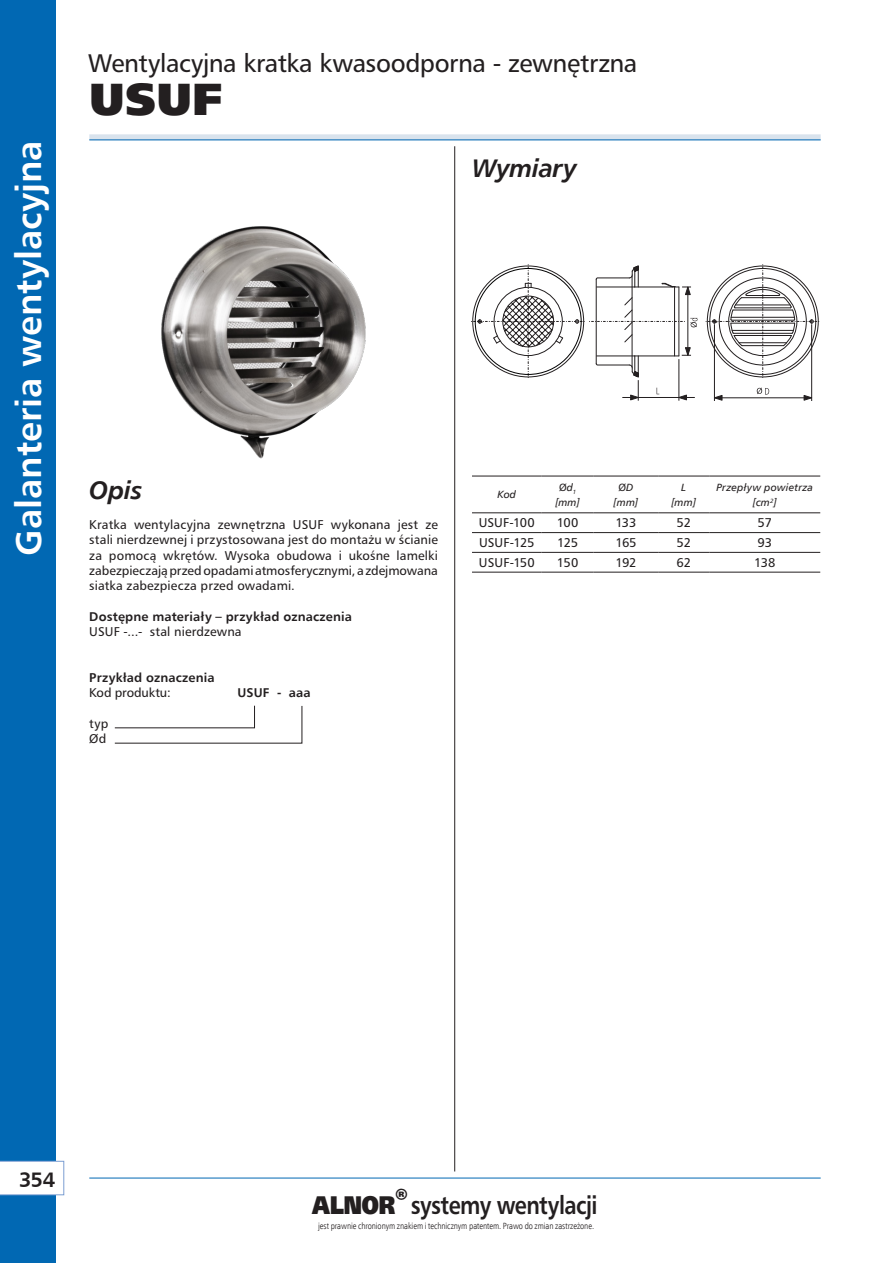
<style>
.page{position:relative;width:893px;height:1263px;background:#fff}
.page>*{position:absolute;margin:0;border:0;box-sizing:border-box;transform-origin:0 0}
.dzial_-_symbol_p{font:900 45px "Humanist 777 TL";color:#231f20}
.t1{font:36px "Humanist 777 TL Bold B";color:#fff}
.dzial{font:25.5px "Humanist 777 TL";letter-spacing:-.015em;color:#231f20}
.t2{font:700 25.5px "Humanist 777 TL";letter-spacing:-.025em;color:#231f20;scale:.85 1}
.Nagłówki_-_bold_ital{font:25.5px "Humanist 777 TL Bold Italic B";letter-spacing:-.02em;color:#231f20}
.t3{font:21px "Humanist 777 TL Bold B";color:#231f20}
.tekst_8_5pt{font:12.75px/15.3px "Humanist 777 TL";letter-spacing:.005em;color:#231f20;text-align:justify}
.tebela_DN{font:12.75px "Humanist 777 TL";letter-spacing:-.005em;color:#231f20}
.tekst_8_5pt-2{font:12.75px "Humanist 777 TL Bold B";letter-spacing:.01em;color:#231f20}
.tekst_8_5pt-3{font:700 12.75px "Humanist 777 TL";letter-spacing:.01em;color:#231f20}
.TABELKA_-_DOL{font:10.5px/15.3px "Humanist 777 TL Italic B";letter-spacing:.02em;color:#231f20;text-align:center}
.TABELKA_-_DOL-2{font:10.5px "Humanist 777 TL";color:#231f20}
.t4{font:9px "Humnst 777 Lt Cn EU Normal";letter-spacing:-.01em;color:#231f20}
.s1{font-family:"Humanist 777 TL Italic B"}
.s2{font-weight:900}
</style>
<div class="page">
<div style="left:0;top:0;width:55px;height:1263px;background:#0168b3"></div>
<div style="left:89px;top:134px;width:732px;height:6px;background:#d9e3ed"></div>
<hr style="left:89px;top:140px;width:732px;height:1px;background:#0168b3">
<hr style="left:89px;top:1178px;width:732px;height:1px;background:#0168b3">
<hr style="left:454px;top:146px;width:1px;height:1025px;background:#231f20">
<svg style="left:0;top:1161px;width:64px;height:34px;background:#f7f9fc"></svg>
<img style="left:161px;top:226px;width:205px;height:233px">
<svg style="left:706px;top:265px;width:113px;height:113px"></svg>
<svg style="left:757px;top:388px;width:12px;height:7px"></svg>
<hr style="left:714px;top:324px;width:1px;height:77px;background:#231f20">
<hr style="left:811px;top:324px;width:1px;height:77px;background:#231f20">
<hr style="left:714px;top:398px;width:98px;height:1px;background:#231f20">
<svg style="left:713px;top:395px;width:9px;height:6px"></svg>
<svg style="left:804px;top:395px;width:9px;height:6px"></svg>
<svg style="left:471px;top:265px;width:226px;height:136px"></svg>
<svg style="left:114px;top:705px;width:188px;height:38px"></svg>
<hr style="left:472px;top:532px;width:70px;height:1px;background:#231f20">
<hr style="left:542px;top:532px;width:52px;height:1px;background:#231f20">
<hr style="left:594px;top:532px;width:64px;height:1px;background:#231f20">
<hr style="left:658px;top:532px;width:51px;height:1px;background:#231f20">
<hr style="left:709px;top:532px;width:111px;height:1px;background:#231f20">
<hr style="left:472px;top:552px;width:70px;height:1px;background:#231f20">
<hr style="left:542px;top:552px;width:52px;height:1px;background:#231f20">
<hr style="left:594px;top:552px;width:64px;height:1px;background:#231f20">
<hr style="left:658px;top:552px;width:51px;height:1px;background:#231f20">
<hr style="left:709px;top:552px;width:111px;height:1px;background:#231f20">
<hr style="left:472px;top:572px;width:70px;height:1px;background:#231f20">
<hr style="left:542px;top:572px;width:52px;height:1px;background:#231f20">
<hr style="left:594px;top:572px;width:64px;height:1px;background:#231f20">
<hr style="left:658px;top:572px;width:51px;height:1px;background:#231f20">
<hr style="left:709px;top:572px;width:111px;height:1px;background:#231f20">
<hr style="left:472px;top:513px;width:70px;height:1px;background:#231f20">
<hr style="left:542px;top:513px;width:52px;height:1px;background:#231f20">
<hr style="left:594px;top:513px;width:64px;height:1px;background:#231f20">
<hr style="left:658px;top:513px;width:51px;height:1px;background:#231f20">
<hr style="left:709px;top:513px;width:111px;height:1px;background:#231f20">
<hr style="left:472px;top:476px;width:70px;height:1px;background:#231f20">
<hr style="left:542px;top:476px;width:52px;height:1px;background:#231f20">
<hr style="left:594px;top:476px;width:64px;height:1px;background:#231f20">
<hr style="left:658px;top:476px;width:51px;height:1px;background:#231f20">
<hr style="left:709px;top:476px;width:111px;height:1px;background:#231f20">
<h2 class="t1" style="left:5px;top:556px;width:417px;rotate:-90deg">Galanteria wentylacyjna</h2>
<p class="dzial" style="left:88px;top:47px;width:551px">Wentylacyjna kratka kwasoodporna - zewnętrzna</p>
<p class="dzial_-_symbol_p" style="left:89px;top:68px;width:135px">USUF</p>
<p class="Nagłówki_-_bold_ital" style="left:472px;top:151px;width:107px">Wymiary</p>
<p class="Nagłówki_-_bold_ital" style="left:89px;top:473px;width:54px">Opis</p>
<p class="tekst_8_5pt" style="left:89px;top:516px;width:350px">Kratka wentylacyjna zewnętrzna USUF wykonana jest ze stali nierdzewnej i przystosowana jest do montażu w ścianie za pomocą wkrętów. Wysoka obudowa i ukośne lamelki zabezpieczają przed opadami atmosferycznymi, a zdejmowana siatka zabezpiecza przed owadami.</p>
<p class="tekst_8_5pt-2" style="left:89px;top:608px;width:264px">Dostępne materiały – przykład oznaczenia</p>
<p class="tekst_8_5pt" style="left:89px;top:624px;width:154px">USUF -...- stal nierdzewna</p>
<p class="tekst_8_5pt-3" style="left:89px;top:669px;width:127px">Przykład oznaczenia</p>
<p class="tekst_8_5pt" style="left:89px;top:685px;width:83px">Kod produktu:</p>
<p class="tekst_8_5pt-2" style="left:237px;top:685px;width:75px">USUF - aaa</p>
<p class="tekst_8_5pt" style="left:89px;top:715px;width:21px">typ</p>
<p class="tekst_8_5pt" style="left:89px;top:731px;width:19px">Ød</p>
<p class="TABELKA_-_DOL" style="left:498px;top:487px;width:20px">Kod</p>
<p class="TABELKA_-_DOL-2" style="left:559px;top:480px;width:19px">Ø<span class="s1">d</span><sub>1</sub></p>
<p class="TABELKA_-_DOL" style="left:556px;top:494px;width:26px">[mm]</p>
<p class="TABELKA_-_DOL-2" style="left:618px;top:480px;width:17px">Ø<span class="s1">D</span></p>
<p class="TABELKA_-_DOL" style="left:614px;top:494px;width:26px">[mm]</p>
<p class="TABELKA_-_DOL" style="left:681px;top:479px;width:6px">L</p>
<p class="TABELKA_-_DOL" style="left:671px;top:494px;width:26px">[mm]</p>
<p class="TABELKA_-_DOL" style="left:716px;top:479px;width:98px">Przepływ powietrza [cm<sup>2</sup>]</p>
<p class="tebela_DN" style="left:479px;top:515px;width:58px">USUF-100</p>
<p class="tebela_DN" style="left:557px;top:515px;width:23px">100</p>
<p class="tebela_DN" style="left:615px;top:515px;width:23px">133</p>
<p class="tebela_DN" style="left:676px;top:515px;width:16px">52</p>
<p class="tebela_DN" style="left:757px;top:515px;width:16px">57</p>
<p class="tebela_DN" style="left:479px;top:535px;width:57px">USUF-125</p>
<p class="tebela_DN" style="left:557px;top:535px;width:22px">125</p>
<p class="tebela_DN" style="left:615px;top:535px;width:23px">165</p>
<p class="tebela_DN" style="left:676px;top:535px;width:16px">52</p>
<p class="tebela_DN" style="left:757px;top:535px;width:16px">93</p>
<p class="tebela_DN" style="left:479px;top:554px;width:57px">USUF-150</p>
<p class="tebela_DN" style="left:557px;top:554px;width:23px">150</p>
<p class="tebela_DN" style="left:615px;top:554px;width:23px">192</p>
<p class="tebela_DN" style="left:676px;top:554px;width:16px">62</p>
<p class="tebela_DN" style="left:754px;top:554px;width:23px">138</p>
<h3 class="t3" style="left:19px;top:1166px;width:38px">354</h3>
<h3 class="t2" style="left:312px;top:1189px;width:337px"><span class="s2">ALNOR</span><sup>®</sup> systemy wentylacji</h3>
<p class="t4" style="left:318px;top:1221px;width:277px">jest prawnie chronionym znakiem i technicznym patentem. Prawo do zmian zastrzeżone.</p>
</div>
